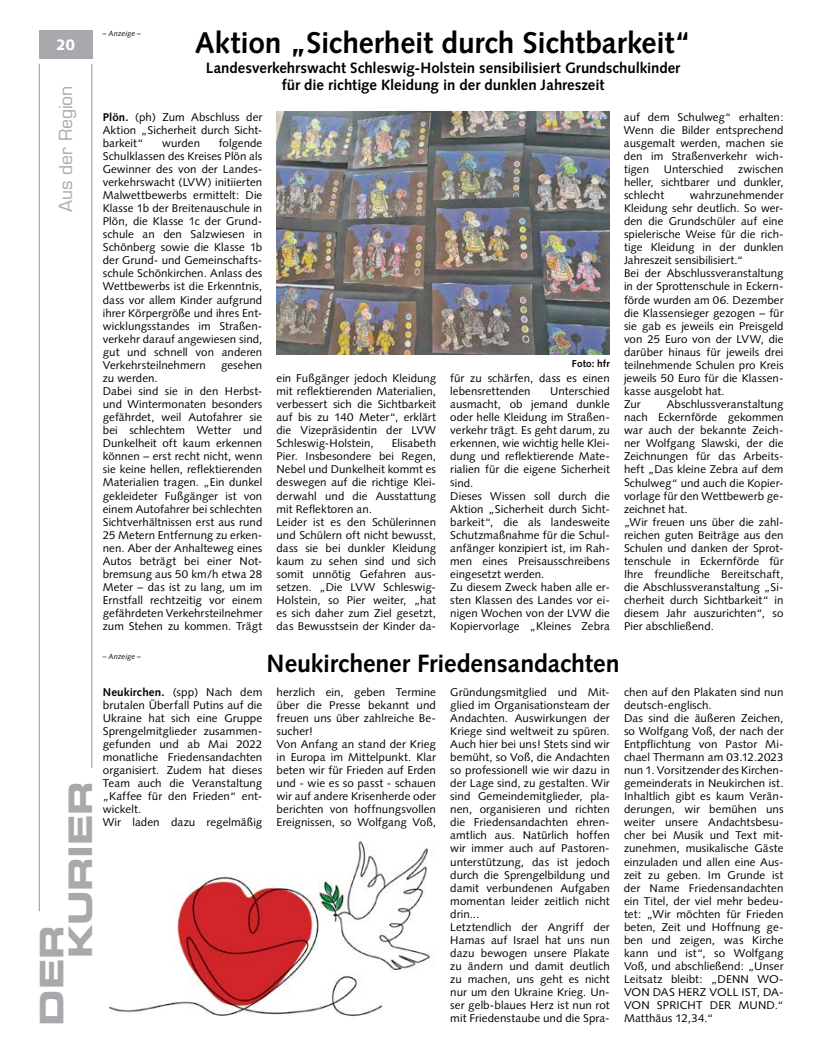
<style>
.page{position:relative;width:819px;height:1053px;background:#fff}
.page>*{position:absolute;margin:0;border:0;box-sizing:border-box;transform-origin:0 0}
.t1{font:32.5px/28.9px "Eurostile LT Std Bold Ex 2";letter-spacing:-.01em;color:#a7a9ac}
.t2{font:700 30px "Syntax LT Std";letter-spacing:-.005em;color:#000}
.t3{font:700 25px "Syntax LT Std";letter-spacing:-.005em;color:#000}
.t4{font:17.5px "Eurostile LT Std";letter-spacing:-.005em;color:#a7a9ac}
.t5{font:700 15px/17.5px "Syntax LT Std";letter-spacing:-.005em;color:#000;text-align:center}
.t6{font:900 15px "Syntax LT Std";color:#fff}
.t7{font:11.25px/13.1px "Syntax";letter-spacing:.005em;color:#000}
.t8{font:700 10px "Syntax LT Std";letter-spacing:.015em;color:#000}
.t9{font:italic 7.5px "Syntax LT Std";letter-spacing:.01em;color:#000}
.s1{font-weight:700}
</style>
<div class="page">
<hr style="left:39px;top:64px;width:1px;height:847px;background:#939598">
<hr style="left:92px;top:64px;width:1px;height:703px;background:#939598">
<div style="left:39px;top:30px;width:53px;height:29px;background:#a7a9ac"></div>
<img style="left:276px;top:112px;width:333px;height:242px">
<img style="left:109px;top:841px;width:322px;height:176px">
<p class="t6" style="left:56px;top:36px;width:21px">20</p>
<p class="t4" style="left:55px;top:212px;width:128px;rotate:-90deg">Aus der Region</p>
<p class="t1" style="left:37px;top:958px;width:179px;text-indent:-67px;rotate:-90deg">DER<br>KURIER</p>
<p class="t9" style="left:103px;top:29px;width:40px">– Anzeige –</p>
<p class="t2" style="left:195px;top:25px;width:498px">Aktion „Sicherheit durch Sichtbarkeit“</p>
<p class="t5" style="left:206px;top:59px;width:476px">Landesverkehrswacht Schleswig-Holstein sensibilisiert Grundschulkinder für die richtige Kleidung in der dunklen Jahreszeit</p>
<p class="t7" style="left:103px;top:110px;width:161px;text-align:justify"><span class="s1">Plön.</span> (ph) Zum Abschluss der Aktion „Sicherheit durch Sicht&shy;barkeit“</p>
<p class="t7" style="left:624px;top:110px;width:161px;text-align:justify">auf dem Schulweg“ erhalten:<br>Wenn die Bilder entsprechend ausgemalt werden, machen sie den im Straßenverkehr wich&shy;tigen</p>
<p class="t7" style="left:103px;top:136px;width:161px;text-align:justify;text-indent:116px">folgende Schulklassen des Kreises Plön als Gewinner des von der Landes&shy;verkehrswacht (LVW) initiierten Malwettbewerbs ermittelt: Die Klasse 1b der Breitenauschule in Plön, die Klasse 1c der Grund&shy;schule an den Salzwiesen in Schönberg sowie die Klasse 1b der Grund- und Gemeinschafts&shy;schule Schönkirchen. Anlass des Wettbewerbs ist die Erkenntnis, dass vor allem Kinder aufgrund ihrer Körpergröße und ihres Ent&shy;wicklungsstandes im Straßen&shy;verkehr darauf angewiesen sind, gut und schnell von anderen Verkehrsteilnehmern</p>
<p class="t7" style="left:162px;top:136px;width:39px">wurden</p>
<p class="t7" style="left:624px;top:162px;width:161px;text-align:justify;text-indent:114px">zwischen heller, sichtbarer und dunkler, schlecht</p>
<p class="t7" style="left:663px;top:162px;width:61px">Unterschied</p>
<p class="t7" style="left:624px;top:188px;width:161px;text-indent:66px">wahrzunehmender<br>Kleidung sehr deutlich. So wer&shy;den die Grundschüler auf eine spielerische Weise für die rich&shy;tige Kleidung in der dunklen<br>Jahreszeit sensibilisiert.“<br>Bei der Abschlussveranstaltung in der Sprottenschule in Eckern&shy;förde wurden am 06. Dezember die Klassensieger gezogen – für sie gab es jeweils ein Preisgeld von 25 Euro von der LVW, die darüber hinaus für jeweils drei teilnehmende Schulen pro Kreis jeweils 50 Euro für die Klassen&shy;kasse ausgelobt hat.<br>Zur</p>
<p class="t8" style="left:571px;top:357px;width:39px">Foto: hfr</p>
<p class="t7" style="left:221px;top:358px;width:43px">gesehen</p>
<p class="t7" style="left:103px;top:371px;width:161px">zu werden.<br>Dabei sind sie in den Herbst&shy;und Wintermonaten besonders gefährdet, weil Autofahrer sie bei schlechtem Wetter und<br>Dunkelheit oft kaum erkennen können – erst recht nicht, wenn sie keine hellen, reflektierenden<br>Materialien tragen. „Ein dunkel gekleideter Fußgänger ist von einem Autofahrer bei schlechten<br>Sichtverhältnissen erst aus rund<br>25 Metern Entfernung zu erken&shy;nen. Aber der Anhalteweg eines<br>Autos beträgt bei einer Not&shy;bremsung aus 50 km/h etwa 28<br>Meter – das ist zu lang, um im<br>Ernstfall rechtzeitig vor einem gefährdeten Verkehrsteilnehmer zum Stehen zu kommen. Trägt</p>
<p class="t7" style="left:276px;top:371px;width:161px;text-align:justify">ein Fußgänger jedoch Kleidung mit reflektierenden Materialien, verbessert sich die Sichtbarkeit auf bis zu 140 Meter“, erklärt die Vizepräsidentin der LVW Schleswig-Holstein,</p>
<p class="t7" style="left:450px;top:371px;width:161px">für zu schärfen, dass es einen lebensrettenden</p>
<p class="t7" style="left:450px;top:384px;width:161px;text-indent:100px">Unterschied ausmacht, ob jemand dunkle oder helle Kleidung im Straßen&shy;verkehr trägt. Es geht darum, zu erkennen, wie wichtig helle Klei&shy;dung und reflektierende Mate&shy;rialien für die eigene Sicherheit sind.<br>Dieses Wissen soll durch die<br>Aktion „Sicherheit durch Sicht&shy;barkeit“, die als landesweite<br>Schutzmaßnahme für die Schul&shy;anfänger konzipiert ist, im Rah&shy;men eines Preisausschreibens eingesetzt werden.<br>Zu diesem Zweck haben alle er&shy;sten Klassen des Landes vor ei&shy;nigen Wochen von der LVW die<br>Kopiervorlage „Kleines Zebra</p>
<p class="t7" style="left:624px;top:397px;width:161px;text-indent:43px">Abschlussveranstaltung nach Eckernförde gekommen war auch der bekannte Zeich&shy;ner Wolfgang Slawski, der die<br>Zeichnungen für das Arbeits&shy;heft „Das kleine Zebra auf dem<br>Schulweg“ und auch die Kopier&shy;vorlage für den Wettbewerb ge&shy;zeichnet hat.<br>„Wir freuen uns über die zahl&shy;reichen guten Beiträge aus den<br>Schulen und danken der Sprot&shy;tenschule in Eckernförde für<br>Ihre freundliche Bereitschaft, die Abschlussveranstaltung „Si&shy;cherheit durch Sichtbarkeit“ in diesem Jahr auszurichten“, so<br>Pier abschließend.</p>
<p class="t7" style="left:276px;top:437px;width:161px;text-indent:115px">Elisabeth<br>Pier. Insbesondere bei Regen,<br>Nebel und Dunkelheit kommt es deswegen auf die richtige Klei&shy;derwahl und die Ausstattung mit Reflektoren an.<br>Leider ist es den Schülerinnen und Schülern oft nicht bewusst, dass sie bei dunkler Kleidung kaum zu sehen sind und sich somit unnötig Gefahren aus&shy;setzen. „Die LVW Schleswig-<br>Holstein, so Pier weiter, „hat es sich daher zum Ziel gesetzt, das Bewusstsein der Kinder da-</p>
<p class="t9" style="left:103px;top:651px;width:40px">– Anzeige –</p>
<p class="t3" style="left:267px;top:649px;width:354px">Neukirchener Friedensandachten</p>
<p class="t7" style="left:103px;top:685px;width:161px"><span class="s1">Neukirchen.</span> (spp) Nach dem brutalen Überfall Putins auf die<br>Ukraine hat sich eine Gruppe<br>Sprengelmitglieder zusammen&shy;gefunden und ab Mai 2022 monatliche Friedensandachten organisiert. Zudem hat dieses<br>Team auch die Veranstaltung „Kaffee für den Frieden“ ent&shy;wickelt.<br>Wir laden dazu regelmäßig</p>
<p class="t7" style="left:276px;top:685px;width:161px">herzlich ein, geben Termine über die Presse bekannt und freuen uns über zahlreiche Be&shy;sucher!<br>Von Anfang an stand der Krieg in Europa im Mittelpunkt. Klar beten wir für Frieden auf Erden und - wie es so passt - schauen wir auf andere Krisenherde oder berichten von hoffnungsvollen<br>Ereignissen, so Wolfgang Voß,</p>
<p class="t7" style="left:450px;top:685px;width:161px">Gründungsmitglied und Mit&shy;glied im Organisationsteam der<br>Andachten. Auswirkungen der<br>Kriege sind weltweit zu spüren.<br>Auch hier bei uns! Stets sind wir bemüht, so Voß, die Andachten so professionell wie wir dazu in der Lage sind, zu gestalten. Wir sind Gemeindemitglieder, pla&shy;nen, organisieren und richten die Friedensandachten ehren&shy;amtlich aus. Natürlich hoffen wir immer auch auf Pastoren&shy;unterstützung, das ist jedoch durch die Sprengelbildung und damit verbundenen Aufgaben momentan leider zeitlich nicht drin...<br>Letztendlich der Angriff der<br>Hamas auf Israel hat uns nun dazu bewogen unsere Plakate zu ändern und damit deutlich zu machen, uns geht es nicht nur um den Ukraine Krieg. Un&shy;ser gelb-blaues Herz ist nun rot mit Friedenstaube und die Spra-</p>
<p class="t7" style="left:624px;top:685px;width:161px">chen auf den Plakaten sind nun deutsch-englisch.<br>Das sind die äußeren Zeichen, so Wolfgang Voß, der nach der<br>Entpflichtung von Pastor Mi&shy;chael Thermann am 03.12.2023 nun 1. Vorsitzender des Kirchen&shy;gemeinderats in Neukirchen ist.<br>Inhaltlich gibt es kaum Verän&shy;derungen, wir bemühen uns weiter unsere Andachtsbesu&shy;cher bei Musik und Text mit&shy;zunehmen, musikalische Gäste einzuladen und allen eine Aus&shy;zeit zu geben. Im Grunde ist der Name Friedensandachten ein Titel, der viel mehr bedeu&shy;tet: „Wir möchten für Frieden beten, Zeit und Hoffnung ge&shy;ben und zeigen, was Kirche kann und ist“, so Wolfgang<br>Voß, und abschließend: „Unser<br>Leitsatz bleibt: „DENN WO-<br>VON DAS HERZ VOLL IST, DA-<br>VON SPRICHT DER MUND.“<br>Matthäus 12,34.“</p>
</div>
